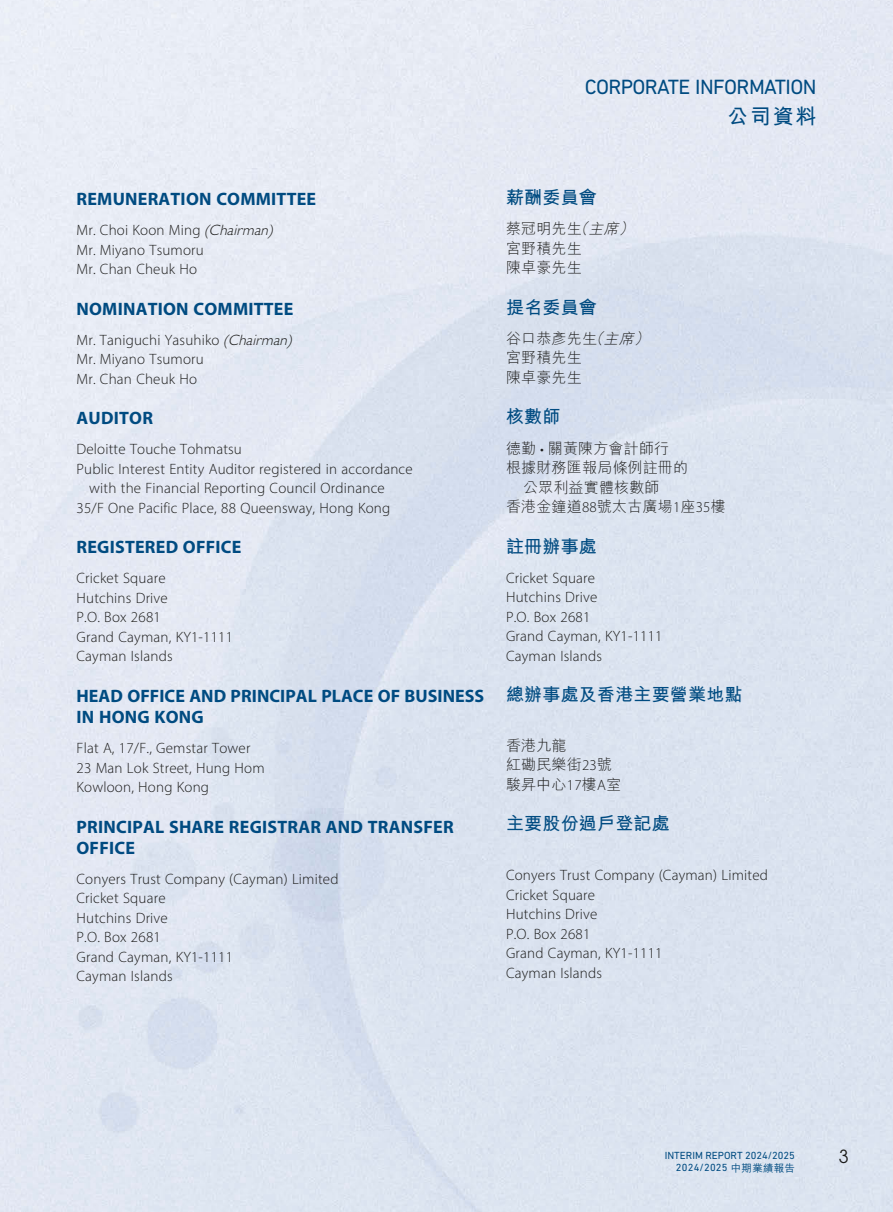
<style>
.page{position:relative;width:893px;height:1212px;background:#fff}
.page>*{position:absolute;margin:0;border:0;box-sizing:border-box;transform-origin:0 0}
.t1{font:21px "DIN Next LT Pro";letter-spacing:-.03em;color:#004b81}
.t2{font:700 21px "M Hei HK";color:#004b81}
.t3{font:700 18px/21px "Myriad Pro";letter-spacing:.01em;color:#004b81}
.t4{font:700 18px "M Hei HK";letter-spacing:.01em;color:#004b81}
.t5{font:18px "ITC Avant Garde Pro";color:#1c1c1b}
.t6{font:300 15px/19.5px "Myriad Pro";letter-spacing:.015em;color:#1c1c1b}
.t7{font:300 15px/19.5px "M Hei HK";letter-spacing:.015em;color:#1c1c1b}
.t8{font:10.5px/12.6px "DIN Next LT Pro";color:#004b81;text-align:right}
.s1{font-family:"Gill Sans MT Std";font-style:italic}
.s2{font-style:italic}
.s3{font-family:"Myriad Pro"}
.s4{font-family:"M Hei HK";font-weight:500}
</style>
<div class="page">
<h1 class="t1" style="left:585px;top:75px;width:233px">CORPORATE INFORMATION</h1>
<h1 class="t2" style="left:727px;top:101px;width:91px">公司資料</h1>
<p class="t3" style="left:77px;top:188px;width:241px">REMUNERATION COMMITTEE</p>
<p class="t6" style="left:77px;top:220px;width:198px">Mr. Choi Koon Ming <span class="s1">(Chairman)<br></span>Mr. Miyano Tsumoru<br>Mr. Chan Cheuk Ho</p>
<p class="t3" style="left:77px;top:297px;width:218px">NOMINATION COMMITTEE</p>
<p class="t6" style="left:77px;top:330px;width:217px">Mr. Taniguchi Yasuhiko <span class="s1">(Chairman)<br></span>Mr. Miyano Tsumoru<br>Mr. Chan Cheuk Ho</p>
<p class="t3" style="left:77px;top:407px;width:78px">AUDITOR</p>
<p class="t6" style="left:77px;top:439px;width:167px">Deloitte Touche Tohmatsu</p>
<p class="t6" style="left:77px;top:459px;width:338px">Public Interest Entity Auditor registered in accordance</p>
<p class="t6" style="left:89px;top:478px;width:297px">with the Financial Reporting Council Ordinance</p>
<p class="t6" style="left:77px;top:498px;width:315px">35/F One Pacific Place, 88 Queensway, Hong Kong</p>
<p class="t3" style="left:77px;top:536px;width:166px">REGISTERED OFFICE</p>
<p class="t6" style="left:77px;top:568px;width:158px">Cricket Square<br>Hutchins Drive<br>P.O. Box 2681<br>Grand Cayman, KY1-1111<br>Cayman Islands</p>
<p class="t3" style="left:77px;top:685px;width:409px">HEAD OFFICE AND PRINCIPAL PLACE OF BUSINESS<br>IN HONG KONG</p>
<p class="t6" style="left:77px;top:738px;width:190px">Flat A, 17/F., Gemstar Tower<br>23 Man Lok Street, Hung Hom<br>Kowloon, Hong Kong</p>
<p class="t3" style="left:77px;top:815px;width:379px">PRINCIPAL SHARE REGISTRAR AND TRANSFER<br>OFFICE</p>
<p class="t6" style="left:77px;top:869px;width:263px">Conyers Trust Company (Cayman) Limited<br>Cricket Square<br>Hutchins Drive<br>P.O. Box 2681<br>Grand Cayman, KY1-1111<br>Cayman Islands</p>
<p class="t4" style="left:506px;top:184px;width:92px">薪酬委員會</p>
<p class="t7" style="left:506px;top:219px;width:134px">蔡冠明先生<span class="s2">（主席）</span>宮野積先生<br>陳卓豪先生</p>
<p class="t4" style="left:506px;top:294px;width:92px">提名委員會</p>
<p class="t7" style="left:506px;top:328px;width:149px">谷口恭彥先生<span class="s2">（主席）</span>宮野積先生<br>陳卓豪先生</p>
<p class="t4" style="left:506px;top:404px;width:56px">核數師</p>
<p class="t7" style="left:506px;top:438px;width:165px">德勤 <span class="s3">•</span> 關黃陳方會計師行</p>
<p class="t7" style="left:506px;top:457px;width:184px">根據財務匯報局條例註冊的</p>
<p class="t7" style="left:523px;top:477px;width:138px">公眾利益實體核數師</p>
<p class="t7" style="left:506px;top:496px;width:221px">香港金鐘道<span class="s3">88</span>號太古廣場<span class="s3">1</span>座<span class="s3">35</span>樓</p>
<p class="t4" style="left:506px;top:533px;width:92px">註冊辦事處</p>
<p class="t6" style="left:506px;top:568px;width:158px">Cricket Square<br>Hutchins Drive<br>P.O. Box 2681<br>Grand Cayman, KY1-1111<br>Cayman Islands</p>
<p class="t4" style="left:506px;top:681px;width:238px">總辦事處及香港主要營業地點</p>
<p class="t7" style="left:506px;top:735px;width:116px">香港九龍<br>紅磡民樂街<span class="s3">23</span>號駿昇中心<span class="s3">17</span>樓<span class="s3">A</span>室</p>
<p class="t4" style="left:506px;top:811px;width:165px">主要股份過戶登記處</p>
<p class="t6" style="left:506px;top:865px;width:263px">Conyers Trust Company (Cayman) Limited<br>Cricket Square<br>Hutchins Drive<br>P.O. Box 2681<br>Grand Cayman, KY1-1111<br>Cayman Islands</p>
<p class="t8" style="left:665px;top:1148px;width:132px">INTERIM REPORT 2024/2025<br>2024/2025 <span class="s4">中期業績報告</span></p>
<p class="t5" style="left:839px;top:1145px;width:11px">3</p>
</div>
